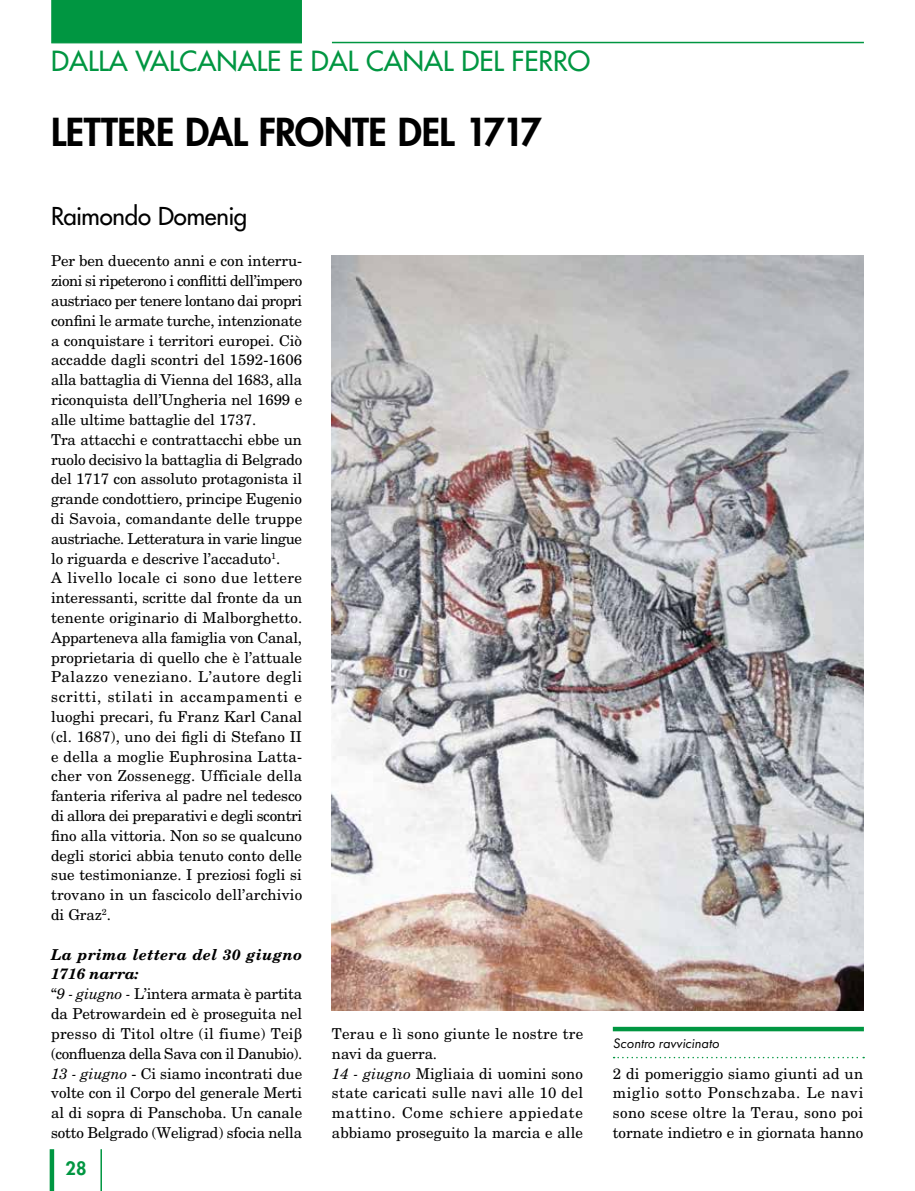
<style>
.page{position:relative;width:915px;height:1191px;background:#fff}
.page>*{position:absolute;margin:0;border:0;box-sizing:border-box;transform-origin:0 0}
.t1{font:800 37.5px "Futura Std";letter-spacing:-.01em;color:#000}
.t2{font:500 27px "Futura Std";color:#009641}
.t3{font:500 24px "Futura Std";letter-spacing:-.01em;color:#000}
.t4{font:800 18px "Futura Std";color:#009641}
.t5{font:15px/19.8px "New Century Schlbk LT Pro";letter-spacing:-.005em;color:#000}
.t6{font:15px/19.8px "New Century Schlbk LT Pro";letter-spacing:.015em;color:#000}
.t7{font:italic 14.25px "Futura PT";color:#000}
.s1{font-weight:700;font-style:italic}
.s2{font-style:italic}
</style>
<div class="page">
<hr style="left:332px;top:42px;width:531px;height:1px;background:#009641">
<div style="left:51px;top:0;width:251px;height:43px;background:#009641"></div>
<hr style="left:50px;top:1149px;width:4px;height:42px;background:#009641">
<hr style="left:100px;top:1149px;width:2px;height:42px;background:#009641">
<img style="left:332px;top:255px;width:531px;height:755px">
<div style="left:612px;top:1026px;width:251px;height:5px;background:#009641"></div>
<svg style="left:613px;top:1056px;width:250px;height:2px"></svg>
<h2 class="t2" style="left:51px;top:44px;width:540px">DALLA VALCANALE E DAL CANAL DEL FERRO</h2>
<h1 class="t1" style="left:51px;top:108px;width:492px">LETTERE DAL FRONTE DEL 1717</h1>
<h3 class="t3" style="left:51px;top:201px;width:198px">Raimondo Domenig</h3>
<p class="t5" style="left:51px;top:251px;width:253px">Per ben duecento anni e con interru&shy;zioni si ripeterono i conflitti dell’impero austriaco per tenere lontano dai propri confini le armate turche, intenzionate a conquistare i territori europei. Ciò accadde dagli scontri del 1592-1606 alla battaglia di Vienna del 1683, alla riconquista dell’Ungheria nel 1699 e alle ultime battaglie del 1737.<br>Tra attacchi e contrattacchi ebbe un ruolo decisivo la battaglia di Belgrado del 1717 con assoluto protagonista il grande condottiero, principe Eugenio di Savoia, comandante delle truppe austriache. Letteratura in varie lingue lo riguarda e descrive l’accaduto<sup>1</sup>.<br>A livello locale ci sono due lettere interessanti, scritte dal fronte da un tenente originario di Malborghetto.<br>Apparteneva alla famiglia von Canal, proprietaria di quello che è l’attuale Palazzo veneziano. L’autore degli scritti, stilati in accampamenti e luoghi precari, fu Franz Karl Canal (cl. 1687), uno dei figli di Stefano II e della a moglie Euphrosina Latta&shy;cher von Zossenegg. Ufficiale della fanteria riferiva al padre nel tedesco di allora dei preparativi e degli scontri fino alla vittoria. Non so se qualcuno degli storici abbia tenuto conto delle sue testimonianze. I preziosi fogli si trovano in un fascicolo dell’archivio di Graz<sup>2</sup>.</p>
<p class="t5" style="left:51px;top:944px;width:253px"><span class="s1">La prima lettera del 30 giugno 1716 narra:<br></span>“<span class="s2">9 - giugno -</span> L’intera armata è partita da Petrowardein ed è proseguita nel presso di Titol oltre (il fiume) Teiβ (confluenza della Sava con il Danubio).<br><span class="s2">13 - giugno</span> - Ci siamo incontrati due volte con il Corpo del generale Merti al di sopra di Panschoba. Un canale sotto Belgrado (Weligrad) sfocia nella</p>
<p class="t4" style="left:66px;top:1157px;width:22px">28</p>
<p class="t6" style="left:332px;top:1023px;width:253px">Terau e lì sono giunte le nostre tre navi da guerra.<br><span class="s2">14 - giugno</span> Migliaia di uomini sono state caricati sulle navi alle 10 del mattino. Come schiere appiedate abbiamo proseguito la marcia e alle</p>
<p class="t7" style="left:612px;top:1035px;width:108px">Scontro ravvicinato</p>
<p class="t5" style="left:612px;top:1063px;width:252px;text-align:justify">2 di pomeriggio siamo giunti ad un miglio sotto Ponschzaba. Le navi sono scese oltre la Terau, sono poi tornate indietro e in giornata hanno</p>
</div>
